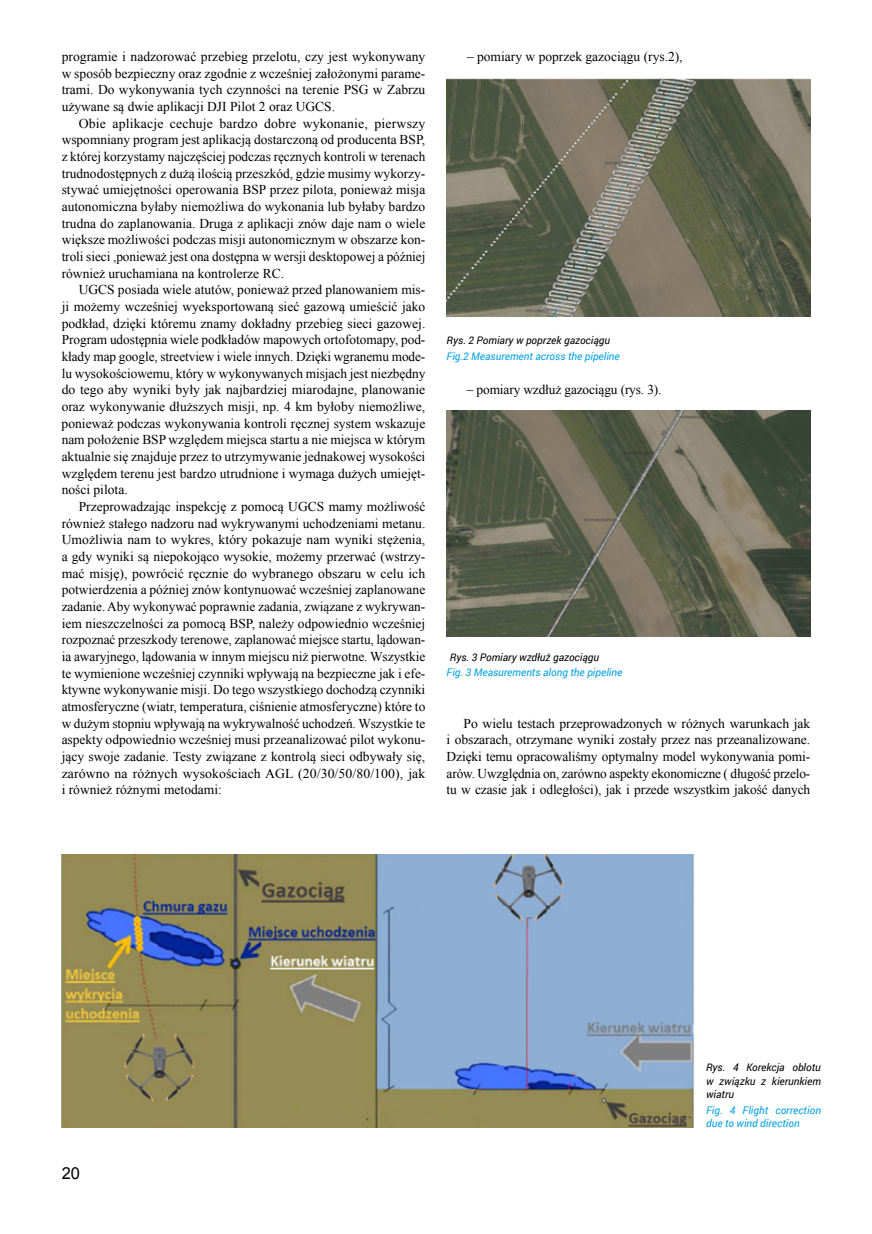
<style>
.page{position:relative;width:872px;height:1234px;background:#fff}
.page>*{position:absolute;margin:0;border:0;box-sizing:border-box;transform-origin:0 0}
.t1{font:16.5px "Arial";color:#000}
.t2{font:13.5px/16.6px "Times New Roman";color:#000;text-align:justify}
.t3{font:italic 10.5px/13.5px "Roboto";color:#009fe3}
.t4{font:italic 10.5px/13.5px "Roboto";color:#000;text-align:justify}
</style>
<div class="page">
<img style="left:446px;top:79px;width:364px;height:237px">
<img style="left:446px;top:410px;width:364px;height:226px">
<img style="left:62px;top:854px;width:633px;height:273px">
<p class="t2" style="left:62px;top:48px;width:365px">programie i nadzorować przebieg przelotu, czy jest wykonywany w sposób bezpieczny oraz zgodnie z wcześniej założonymi parame&shy;trami. Do wykonywania tych czynności na terenie PSG w Zabrzu używane są dwie aplikacji DJI Pilot 2 oraz UGCS.</p>
<p class="t2" style="left:62px;top:114px;width:365px;text-indent:17px">Obie aplikacje cechuje bardzo dobre wykonanie, pierwszy wspomniany program jest aplikacją dostarczoną od producenta BSP, z której korzystamy najczęściej podczas ręcznych kontroli w terenach trudnodostępnych z dużą ilością przeszkód, gdzie musimy wykorzy&shy;stywać umiejętności operowania BSP przez pilota, ponieważ misja autonomiczna byłaby niemożliwa do wykonania lub byłaby bardzo trudna do zaplanowania. Druga z aplikacji znów daje nam o wiele większe możliwości podczas misji autonomicznym w obszarze kon&shy;troli sieci ,ponieważ jest ona dostępna w wersji desktopowej a później również uruchamiana na kontrolerze RC.</p>
<p class="t2" style="left:62px;top:281px;width:365px;text-indent:17px">UGCS posiada wiele atutów, ponieważ przed planowaniem mis&shy;ji możemy wcześniej wyeksportowaną sieć gazową umieścić jako podkład, dzięki któremu znamy dokładny przebieg sieci gazowej.<br>Program udostępnia wiele podkładów mapowych ortofotomapy, pod&shy;kłady map google, streetview i wiele innych. Dzięki wgranemu mode&shy;lu wysokościowemu, który w wykonywanych misjach jest niezbędny do tego aby wyniki były jak najbardziej miarodajne, planowanie oraz wykonywanie dłuższych misji, np. 4 km byłoby niemożliwe, ponieważ podczas wykonywania kontroli ręcznej system wskazuje nam położenie BSP względem miejsca startu a nie miejsca w którym aktualnie się znajduje przez to utrzymywanie jednakowej wysokości względem terenu jest bardzo utrudnione i wymaga dużych umiejęt&shy;ności pilota.</p>
<p class="t2" style="left:62px;top:497px;width:365px;text-indent:17px">Przeprowadzając inspekcję z pomocą UGCS mamy możliwość również stałego nadzoru nad wykrywanymi uchodzeniami metanu.<br>Umożliwia nam to wykres, który pokazuje nam wyniki stężenia, a gdy wyniki są niepokojąco wysokie, możemy przerwać (wstrzy&shy;mać misję), powrócić ręcznie do wybranego obszaru w celu ich potwierdzenia a później znów kontynuować wcześniej zaplanowane zadanie. Aby wykonywać poprawnie zadania, związane z wykrywan&shy;iem nieszczelności za pomocą BSP, należy odpowiednio wcześniej rozpoznać przeszkody terenowe, zaplanować miejsce startu, lądowan&shy;ia awaryjnego, lądowania w innym miejscu niż pierwotne. Wszystkie te wymienione wcześniej czynniki wpływają na bezpieczne jak i efe&shy;ktywne wykonywanie misji. Do tego wszystkiego dochodzą czynniki atmosferyczne (wiatr, temperatura, ciśnienie atmosferyczne) które to w dużym stopniu wpływają na wykrywalność uchodzeń. Wszystkie te aspekty odpowiednio wcześniej musi przeanalizować pilot wykonu&shy;jący swoje zadanie. Testy związane z kontrolą sieci odbywały się, zarówno na różnych wysokościach AGL (20/30/50/80/100), jak i również różnymi metodami:</p>
<p class="t2" style="left:467px;top:48px;width:217px">– pomiary w poprzek gazociągu (rys.2),</p>
<p class="t4" style="left:446px;top:333px;width:165px">Rys. 2 Pomiary w poprzek gazociągu</p>
<p class="t3" style="left:446px;top:349px;width:175px">Fig.2 Measurement across the pipeline</p>
<p class="t2" style="left:467px;top:381px;width:196px">– pomiary wzdłuż gazociągu (rys. 3).</p>
<p class="t4" style="left:450px;top:649px;width:151px">Rys. 3 Pomiary wzdłuż gazociągu</p>
<p class="t3" style="left:446px;top:665px;width:177px">Fig. 3 Measurements along the pipeline</p>
<p class="t2" style="left:446px;top:714px;width:365px;text-indent:17px">Po wielu testach przeprowadzonych w różnych warunkach jak i obszarach, otrzymane wyniki zostały przez nas przeanalizowane.<br>Dzięki temu opracowaliśmy optymalny model wykonywania pomi&shy;arów. Uwzględnia on, zarówno aspekty ekonomiczne ( długość przelo&shy;tu w czasie jak i odległości), jak i przede wszystkim jakość danych</p>
<p class="t1" style="left:62px;top:1161px;width:20px">20</p>
<p class="t4" style="left:706px;top:1060px;width:116px">Rys. 4 Korekcja oblotu w związku z kierunkiem wiatru</p>
<p class="t3" style="left:706px;top:1102px;width:116px">Fig. 4 Flight correction due to wind direction</p>
</div>
